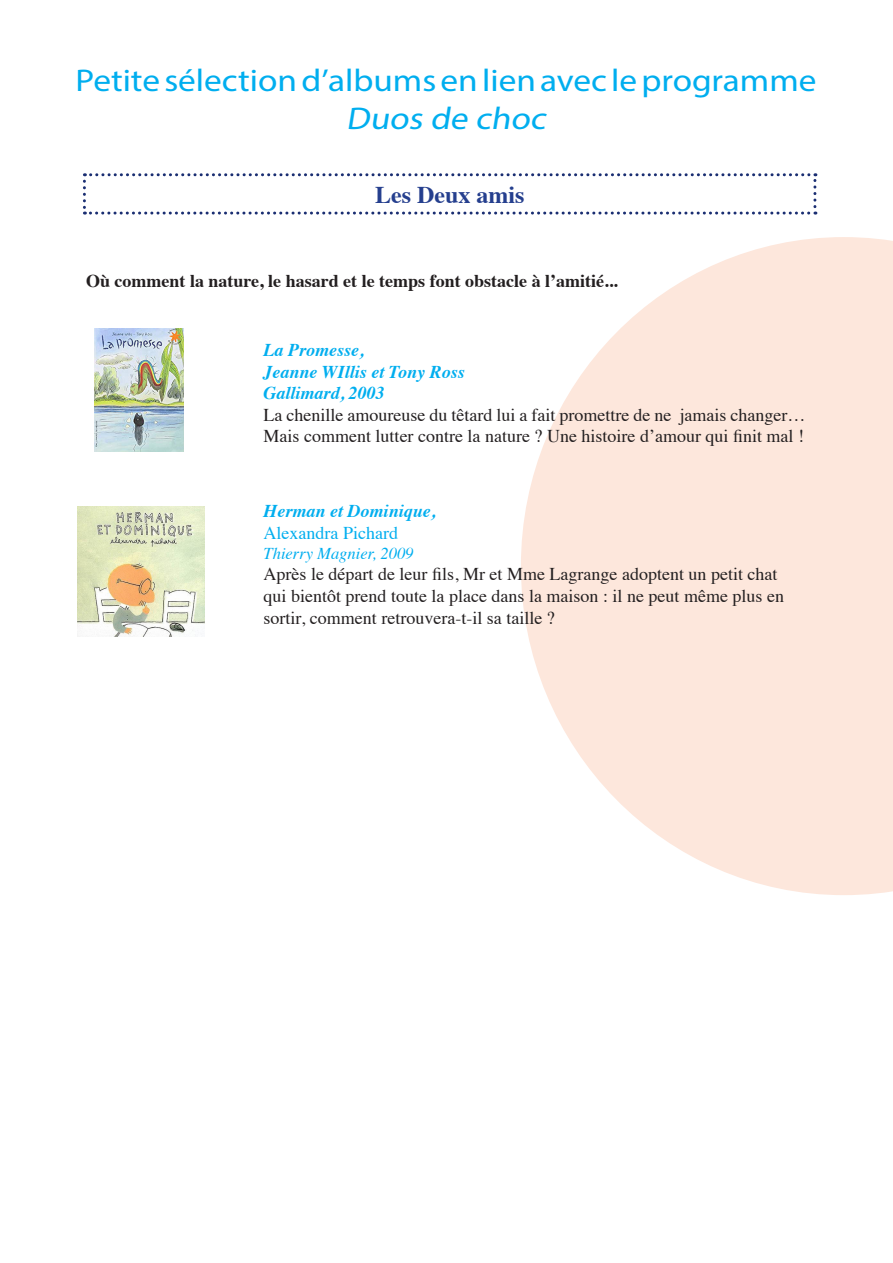
<style>
.page{position:relative;width:893px;height:1263px;background:#fff}
.page>*{position:absolute;margin:0;border:0;box-sizing:border-box;transform-origin:0 0}
.t1{font:31.5px "Myriad Pro";color:#00aeef;scale:1.12 1}
.t2{font:italic 31.5px "Myriad Pro";color:#00aeef;scale:1.12 1}
.t3{font:700 24px "Times";color:#253f8e}
.t4{font:18px/21.6px "Times";color:#231f20}
.t5{font:italic 700 18px "Times";color:#00aeef}
.t6{font:700 18px "Times";color:#231f20}
.t7{font:18px "Times";color:#00aeef}
.t8{font:italic 16.5px "Times";color:#00aeef}
</style>
<div class="page">
<svg style="left:521px;top:237px;width:372px;height:658px;fill:#fde7dc"></svg>
<svg style="left:83px;top:173px;width:733px;height:42px"></svg>
<img style="left:94px;top:328px;width:90px;height:124px">
<img style="left:78px;top:507px;width:127px;height:129px">
<p class="t1" style="left:75px;top:61px;width:663px">Petite sélection d’albums en lien avec le programme</p>
<p class="t2" style="left:346px;top:99px;width:185px">Duos de choc</p>
<p class="t3" style="left:375px;top:172px;width:151px">Les Deux amis</p>
<p class="t6" style="left:86px;top:263px;width:533px">Où comment la nature, le hasard et le temps font obstacle à l’amitié...</p>
<p class="t5" style="left:264px;top:333px;width:101px">La Promesse,</p>
<p class="t5" style="left:264px;top:355px;width:203px">Jeanne WIllis et Tony Ross</p>
<p class="t5" style="left:264px;top:376px;width:123px">Gallimard, 2003</p>
<p class="t4" style="left:264px;top:402px;width:543px">La chenille amoureuse du têtard lui a fait promettre de ne jamais changer…<br>Mais comment lutter contre la nature ? Une histoire d’amour qui finit mal !</p>
<p class="t5" style="left:264px;top:494px;width:173px">Herman et Dominique,</p>
<p class="t7" style="left:264px;top:516px;width:136px">Alexandra Pichard</p>
<p class="t8" style="left:264px;top:539px;width:151px">Thierry Magnier, 2009</p>
<p class="t4" style="left:264px;top:562px;width:522px">Après le départ de leur fils, Mr et Mme Lagrange adoptent un petit chat qui bientôt prend toute la place dans la maison : il ne peut même plus en sortir, comment retrouvera-t-il sa taille ?</p>
</div>
